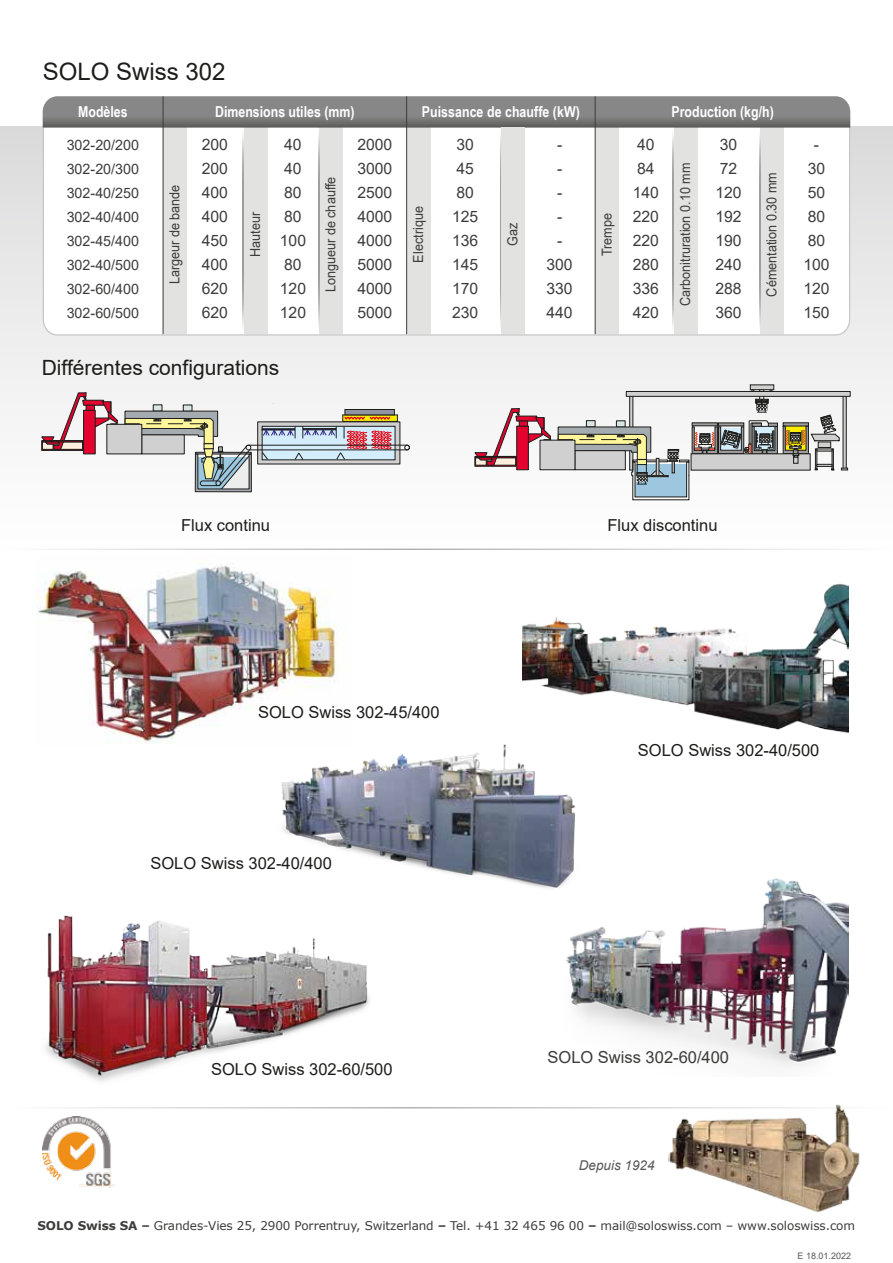
<style>
.page{position:relative;width:893px;height:1263px;background:#fff}
.page>*{position:absolute;margin:0;border:0;box-sizing:border-box;transform-origin:0 0}
.t1{font:24px "Arial";color:#1d1d1b}
.t2{font:21px "Arial";color:#1d1d1b}
.t3{font:16.5px "Arial";color:#1d1d1b}
.t4{font:16.5px "Arial";color:#3c3c3b}
.t5{font:15.75px/24px "Arial";color:#3c3c3b}
.t6{font:700 15px "Arial Narrow";color:#fff}
.t7{font:14.25px/24px "Arial";color:#3c3c3b;text-align:justify}
.t8{font:13.95px "Arial";color:#3c3c3b;scale:.91 1}
.t9{font:italic 13.5px "Arial";color:#575756}
.t10{font:12px "Verdana";letter-spacing:-.01em;color:#3c3c3b}
.t11{font:9px "Arial";color:#575756}
.s1{font-weight:700}
</style>
<div class="page">
<img style="left:523px;top:583px;width:325px;height:151px">
<div style="left:0;top:126px;width:893px;height:426px;background:linear-gradient(to bottom,#dbdbdb,#fefefe)"></div>
<hr style="left:0;top:549px;width:893px;height:1px;background:#fff">
<svg style="left:474px;top:384px;width:374px;height:116px"></svg>
<svg style="left:257px;top:421px;width:143px;height:43px"></svg>
<svg style="left:391px;top:426px;width:4px;height:34px"></svg>
<div style="left:342px;top:415px;width:56px;height:7px;background:#ffed00;border:1px solid #1d1d1b"></div>
<svg style="left:344px;top:416px;width:47px;height:4px"></svg>
<svg style="left:345px;top:409px;width:50px;height:6px"></svg>
<svg style="left:261px;top:426px;width:130px;height:35px;background:#b6b3c1"></svg>
<svg style="left:41px;top:392px;width:211px;height:100px"></svg>
<div style="left:246px;top:445px;width:164px;height:5px;border:1px solid #1d1d1b;border-radius:2px"></div>
<div style="left:200px;top:480px;width:21px;height:6px;border:1px solid #1d1d1b;border-radius:2px"></div>
<svg style="left:405px;top:445px;width:5px;height:5px"></svg>
<svg style="left:43px;top:128px;width:807px;height:208px"></svg>
<div style="left:163px;top:128px;width:24px;height:206px;background:#e2e2e1"></div>
<div style="left:244px;top:128px;width:24px;height:206px;background:#e2e2e1"></div>
<div style="left:319px;top:128px;width:24px;height:206px;background:#e2e2e1"></div>
<div style="left:407px;top:128px;width:23px;height:206px;background:#e2e2e1"></div>
<div style="left:595px;top:128px;width:24px;height:206px;background:#e2e2e1"></div>
<div style="left:674px;top:128px;width:24px;height:206px;background:#e2e2e1"></div>
<div style="left:760px;top:128px;width:24px;height:206px;background:#e2e2e1"></div>
<svg style="left:43px;top:96px;width:807px;height:32px;background:#818181"></svg>
<hr style="left:406px;top:96px;width:1px;height:238px;background:#3c3c3b">
<hr style="left:163px;top:96px;width:1px;height:238px;background:#3c3c3b">
<hr style="left:595px;top:96px;width:1px;height:238px;background:#3c3c3b">
<svg style="left:243px;top:128px;width:1px;height:206px"></svg>
<svg style="left:318px;top:128px;width:1px;height:206px"></svg>
<svg style="left:500px;top:128px;width:1px;height:206px"></svg>
<svg style="left:673px;top:128px;width:1px;height:206px"></svg>
<svg style="left:759px;top:128px;width:1px;height:206px"></svg>
<img style="left:282px;top:719px;width:306px;height:170px">
<img style="left:37px;top:563px;width:317px;height:182px">
<img style="left:553px;top:867px;width:295px;height:200px">
<img style="left:45px;top:915px;width:325px;height:167px">
<img style="left:42px;top:1117px;width:73px;height:70px">
<img style="left:668px;top:1104px;width:192px;height:109px">
<div style="left:501px;top:128px;width:24px;height:206px;background:#e2e2e1"></div>
<h1 class="t1" style="left:43px;top:55px;width:184px">SOLO Swiss 302</h1>
<p class="t6" style="left:78px;top:100px;width:51px">Modèles</p>
<p class="t6" style="left:215px;top:100px;width:141px">Dimensions utiles (mm)</p>
<p class="t6" style="left:422px;top:100px;width:159px">Puissance de chauffe (kW)</p>
<p class="t6" style="left:671px;top:100px;width:104px">Production (kg/h)</p>
<p class="t7" style="left:67px;top:133px;width:74px">302-20/200<br>302-20/300<br>302-40/250<br>302-40/400<br>302-45/400<br>302-40/500<br>302-60/400<br>302-60/500</p>
<p class="t5" style="left:202px;top:132px;width:28px;text-align:justify">200<br>200<br>400<br>400<br>450<br>400<br>620<br>620</p>
<p class="t5" style="left:280px;top:132px;width:28px">40<br>40<br>80<br>80<br>100<br>80<br>120<br>120</p>
<p class="t5" style="left:357px;top:133px;width:36px;text-align:justify">2000<br>3000<br>2500<br>4000<br>4000<br>5000<br>4000<br>5000</p>
<p class="t5" style="left:452px;top:133px;width:28px">30<br>45<br>80<br>125<br>136<br>145<br>170<br>230</p>
<p class="t5" style="left:546px;top:133px;width:28px;text-align:center">-<br>-<br>-<br>-<br>-<br>300<br>330<br>440</p>
<p class="t5" style="left:633px;top:133px;width:28px">40<br>84<br>140<br>220<br>220<br>280<br>336<br>420</p>
<p class="t5" style="left:715px;top:133px;width:28px">30<br>72<br>120<br>192<br>190<br>240<br>288<br>360</p>
<p class="t5" style="left:803px;top:133px;width:28px;text-align:center">-<br>30<br>50<br>80<br>80<br>100<br>120<br>150</p>
<p class="t8" style="left:676px;top:306px;width:159px;rotate:-90deg">Carbonitruration 0.10 mm</p>
<p class="t8" style="left:762px;top:297px;width:138px;rotate:-90deg">Cémentation 0.30 mm</p>
<p class="t8" style="left:321px;top:292px;width:129px;rotate:-90deg">Longueur de chauffe</p>
<p class="t8" style="left:165px;top:284px;width:111px;rotate:-90deg">Largeur de bande</p>
<p class="t8" style="left:409px;top:263px;width:63px;rotate:-90deg">Electrique</p>
<p class="t8" style="left:597px;top:256px;width:49px;rotate:-90deg">Trempe</p>
<p class="t8" style="left:246px;top:257px;width:51px;rotate:-90deg">Hauteur</p>
<p class="t8" style="left:503px;top:246px;width:27px;rotate:-90deg">Gaz</p>
<h2 class="t2" style="left:42px;top:353px;width:239px">Différentes configurations</h2>
<p class="t3" style="left:181px;top:513px;width:90px">Flux continu</p>
<p class="t3" style="left:607px;top:513px;width:112px">Flux discontinu</p>
<p class="t3" style="left:258px;top:700px;width:183px">SOLO Swiss 302-45/400</p>
<p class="t3" style="left:150px;top:851px;width:183px">SOLO Swiss 302-40/400</p>
<p class="t3" style="left:211px;top:1058px;width:183px">SOLO Swiss 302-60/500</p>
<p class="t3" style="left:638px;top:738px;width:183px">SOLO Swiss 302-40/500</p>
<p class="t4" style="left:547px;top:1046px;width:183px">SOLO Swiss 302-60/400</p>
<p class="t9" style="left:579px;top:1156px;width:77px">Depuis 1924</p>
<p class="t10" style="left:37px;top:1217px;width:819px"><span class="s1">SOLO Swiss SA –</span> Grandes-Vies 25, 2900 Porrentruy, Switzerland <span class="s1">–</span> Tel. +41 32 465 96 00 <span class="s1">–</span> mail@soloswiss.com – www.soloswiss.com</p>
<p class="t11" style="left:797px;top:1249px;width:55px">E 18.01.2022</p>
</div>
